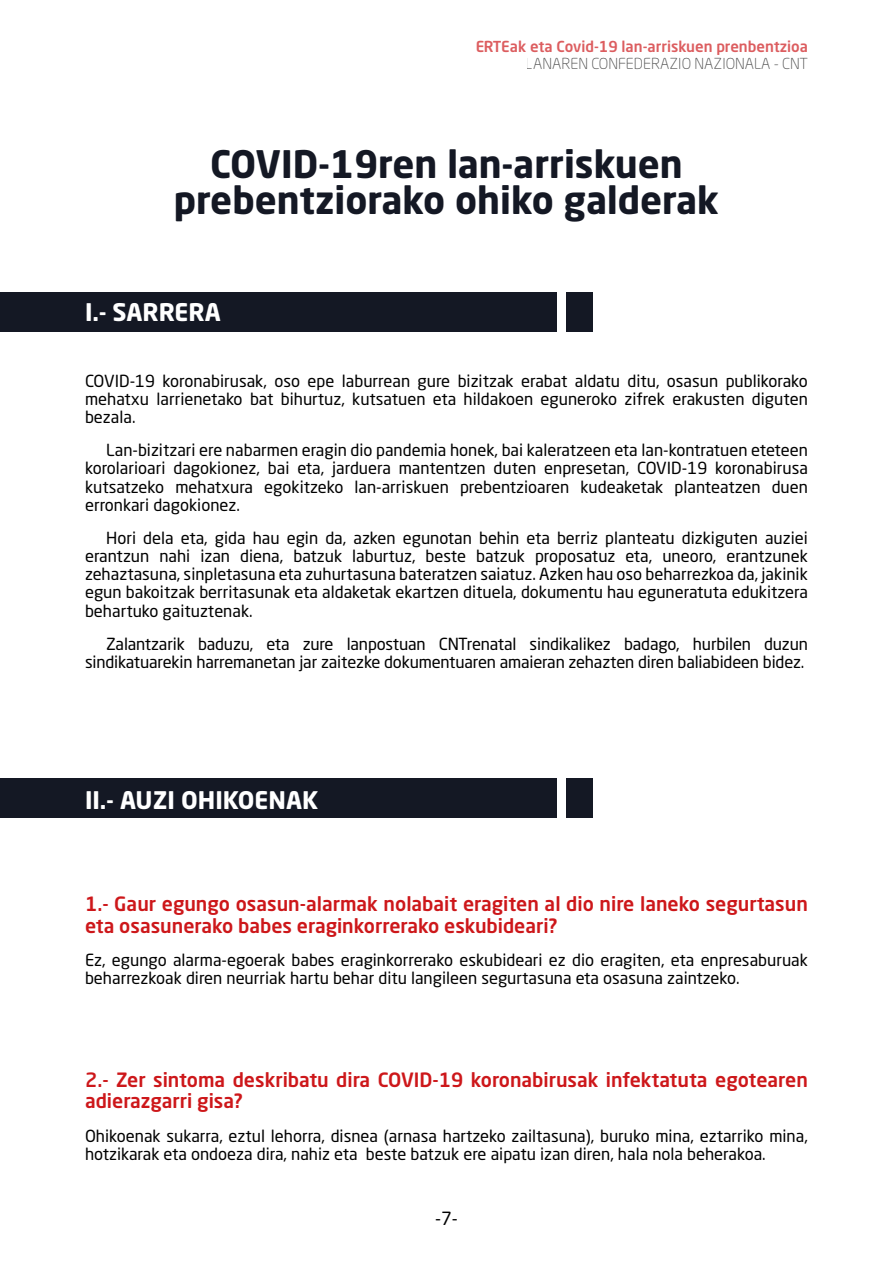
<style>
.page{position:relative;width:893px;height:1263px;background:#fff}
.page>*{position:absolute;margin:0;border:0;box-sizing:border-box;transform-origin:0 0}
.t1{font:700 37.5px/36px "Neo Sans Std";color:#141824;text-align:center}
.t2{font:700 24px "Neo Sans Std";color:#fff}
.t3{font:500 19.5px/21.5px "Neo Sans Std";color:#cd171a}
.t4{font:18px "Neo Sans Std";color:#000}
.t5{font:16.5px/18.1px "Neo Sans Std";color:#000;text-align:justify}
.t6{font:500 15px "Neo Sans Std";color:#cd171a}
.t7{font:300 15px "Neo Sans Std";color:#000}
</style>
<div class="page">
<div style="left:0;top:778px;width:557px;height:40px;background:#141824"></div>
<div style="left:566px;top:778px;width:26px;height:40px;background:#141824"></div>
<div style="left:0;top:292px;width:557px;height:40px;background:#141824"></div>
<div style="left:566px;top:292px;width:26px;height:40px;background:#141824"></div>
<p class="t6" style="left:475px;top:37px;width:334px">ERTEak eta Covid-19 lan-arriskuen prenbentzioa</p>
<p class="t7" style="left:526px;top:55px;width:284px">LANAREN CONFEDERAZIO NAZIONALA - CNT</p>
<h1 class="t1" style="left:174px;top:145px;width:547px">COVID-19ren lan-arriskuen prebentziorako ohiko galderak</h1>
<h2 class="t2" style="left:85px;top:296px;width:137px">I.- SARRERA</h2>
<p class="t5" style="left:85px;top:371px;width:724px">COVID-19 koronabirusak, oso epe laburrean gure bizitzak erabat aldatu ditu, osasun publikorako mehatxu larrienetako bat bihurtuz, kutsatuen eta hildakoen eguneroko zifrek erakusten diguten bezala.</p>
<p class="t5" style="left:85px;top:441px;width:724px;text-indent:21px">Lan-bizitzari ere nabarmen eragin dio pandemia honek, bai kaleratzeen eta lan-kontratuen eteteen korolarioari dagokionez, bai eta, jarduera mantentzen duten enpresetan, COVID-19 koronabirusa kutsatzeko mehatxura egokitzeko lan-arriskuen prebentzioaren kudeaketak planteatzen duen erronkari dagokionez.</p>
<p class="t5" style="left:85px;top:528px;width:724px;text-indent:21px">Hori dela eta, gida hau egin da, azken egunotan behin eta berriz planteatu dizkiguten auziei erantzun nahi izan diena, batzuk laburtuz, beste batzuk proposatuz eta, uneoro, erantzunek zehaztasuna, sinpletasuna eta zuhurtasuna bateratzen saiatuz. Azken hau oso beharrezkoa da, jakinik egun bakoitzak berritasunak eta aldaketak ekartzen dituela, dokumentu hau eguneratuta edukitzera behartuko gaituztenak.</p>
<p class="t5" style="left:85px;top:634px;width:724px;text-align:right">Zalantzarik baduzu, eta zure lanpostuan CNTrenatal sindikalikez badago, hurbilen duzun sindikatuarekin harremanetan jar zaitezke dokumentuaren amaieran zehazten diren baliabideen bidez.</p>
<h2 class="t2" style="left:85px;top:784px;width:235px">II.- AUZI OHIKOENAK</h2>
<p class="t3" style="left:85px;top:893px;width:724px">1.- Gaur egungo osasun-alarmak nolabait eragiten al dio nire laneko segurtasun eta osasunerako babes eraginkorrerako eskubideari?</p>
<p class="t5" style="left:85px;top:951px;width:724px">Ez, egungo alarma-egoerak babes eraginkorrerako eskubideari ez dio eragiten, eta enpresaburuak beharrezkoak diren neurriak hartu behar ditu langileen segurtasuna eta osasuna zaintzeko.</p>
<p class="t3" style="left:85px;top:1069px;width:724px">2.- Zer sintoma deskribatu dira COVID-19 koronabirusak infektatuta egotearen adierazgarri gisa?</p>
<p class="t5" style="left:85px;top:1126px;width:724px">Ohikoenak sukarra, eztul lehorra, disnea (arnasa hartzeko zailtasuna), buruko mina, eztarriko mina, hotzikarak eta ondoeza dira, nahiz eta beste batzuk ere aipatu izan diren, hala nola beherakoa.</p>
<p class="t4" style="left:435px;top:1207px;width:24px">-7-</p>
</div>
